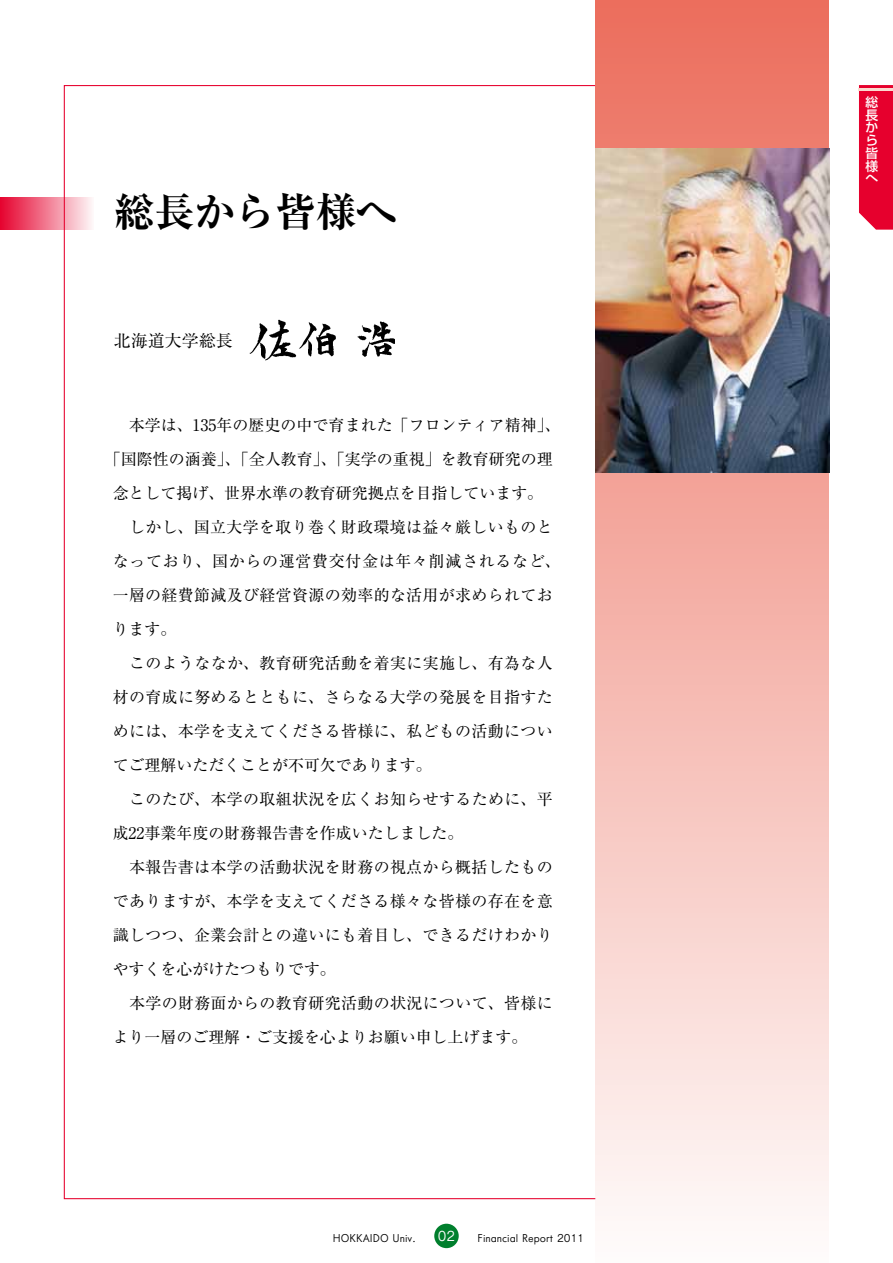
<style>
.page{position:relative;width:893px;height:1263px;background:#fff}
.page>*{position:absolute;margin:0;border:0;box-sizing:border-box;transform-origin:0 0}
.t1{font:700 expanded 40.35px "Ryumin Pro";color:#000}
.t2{font:16.95px "Ryumin Pro";color:#000}
.t3{font:15.9px "Ryumin Pro";letter-spacing:.025em;color:#000}
.t4{font:15.9px "Ryumin Pro";color:#000}
.t5{font:15.9px "Ryumin Pro";letter-spacing:.005em;color:#000}
.t6{font:15.9px "Ryumin Pro";letter-spacing:.045em;color:#000}
.t7{font:14.85px "MOG Romaji A";color:#fff}
.t8{font:500 12.75px/12.8px "Shin Go Pro";color:#fff;text-align:justify}
.t9{font:11.7px "MOG Romaji A";color:#000}
.s1{font-family:"Gothic BBB Pro";font-weight:500}
</style>
<div class="page">
<div style="left:434px;top:1224px;width:25px;height:24px;background:#007f2d;border-radius:50%"></div>
<div style="left:64px;top:85px;width:532px;height:1114px;background:#fff;border:1px solid #e6002d"></div>
<svg style="left:595px;top:0;width:234px;height:1206px"></svg>
<img style="left:595px;top:149px;width:234px;height:323px">
<div style="left:0;top:197px;width:93px;height:33px;background:linear-gradient(to right,#e6022e,#fdeef1)"></div>
<img style="left:249px;top:319px;width:145px;height:42px">
<div style="left:859px;top:85px;width:34px;height:145px;background:#e6002d"></div>
<hr style="left:859px;top:88px;width:34px;height:2px;background:#fbdacf">
<h1 class="t1" style="left:114px;top:180px;width:284px">総長から皆様へ</h1>
<p class="t2" style="left:114px;top:327px;width:155px">北海道大学総長 <span class="s1">　</span></p>
<p class="t5" style="left:113px;top:412px;width:449px">　本学は、135年の歴史の中で育まれた「フロンティア精神」、</p>
<p class="t5" style="left:105px;top:446px;width:450px">「国際性の涵養」、「全人教育」、「実学の重視」を教育研究の理</p>
<p class="t4" style="left:113px;top:480px;width:432px">念として掲げ、世界水準の教育研究拠点を目指しています。</p>
<p class="t3" style="left:113px;top:514px;width:442px">　しかし、国立大学を取り巻く財政環境は益々厳しいものと</p>
<p class="t6" style="left:113px;top:548px;width:450px">なっており、国からの運営費交付金は年々削減されるなど、</p>
<p class="t3" style="left:113px;top:582px;width:442px">一層の経費節減及び経営資源の効率的な活用が求められてお</p>
<p class="t3" style="left:113px;top:616px;width:65px">ります。</p>
<p class="t3" style="left:113px;top:650px;width:442px">　このようななか、教育研究活動を着実に実施し、有為な人</p>
<p class="t3" style="left:113px;top:684px;width:442px">材の育成に努めるとともに、さらなる大学の発展を目指すた</p>
<p class="t3" style="left:113px;top:718px;width:442px">めには、本学を支えてくださる皆様に、私どもの活動につい</p>
<p class="t4" style="left:113px;top:752px;width:320px">てご理解いただくことが不可欠であります。</p>
<p class="t3" style="left:113px;top:786px;width:442px">　このたび、本学の取組状況を広くお知らせするために、平</p>
<p class="t4" style="left:113px;top:820px;width:352px">成22事業年度の財務報告書を作成いたしました。</p>
<p class="t3" style="left:113px;top:854px;width:442px">　本報告書は本学の活動状況を財務の視点から概括したもの</p>
<p class="t3" style="left:113px;top:888px;width:442px">でありますが、本学を支えてくださる様々な皆様の存在を意</p>
<p class="t3" style="left:113px;top:922px;width:442px">識しつつ、企業会計との違いにも着目し、できるだけわかり</p>
<p class="t4" style="left:113px;top:956px;width:225px">やすくを心がけたつもりです。</p>
<p class="t3" style="left:113px;top:990px;width:442px">　本学の財務面からの教育研究活動の状況について、皆様に</p>
<p class="t4" style="left:113px;top:1024px;width:416px">より一層のご理解・ご支援を心よりお願い申し上げます。</p>
<p class="t9" style="left:333px;top:1231px;width:84px">HOKKAIDO Univ.</p>
<p class="t7" style="left:438px;top:1227px;width:19px">02</p>
<p class="t9" style="left:477px;top:1231px;width:108px">Financial Report 2011</p>
<p class="t8" style="left:865px;top:94px;width:14px">総長から皆様へ</p>
</div>
